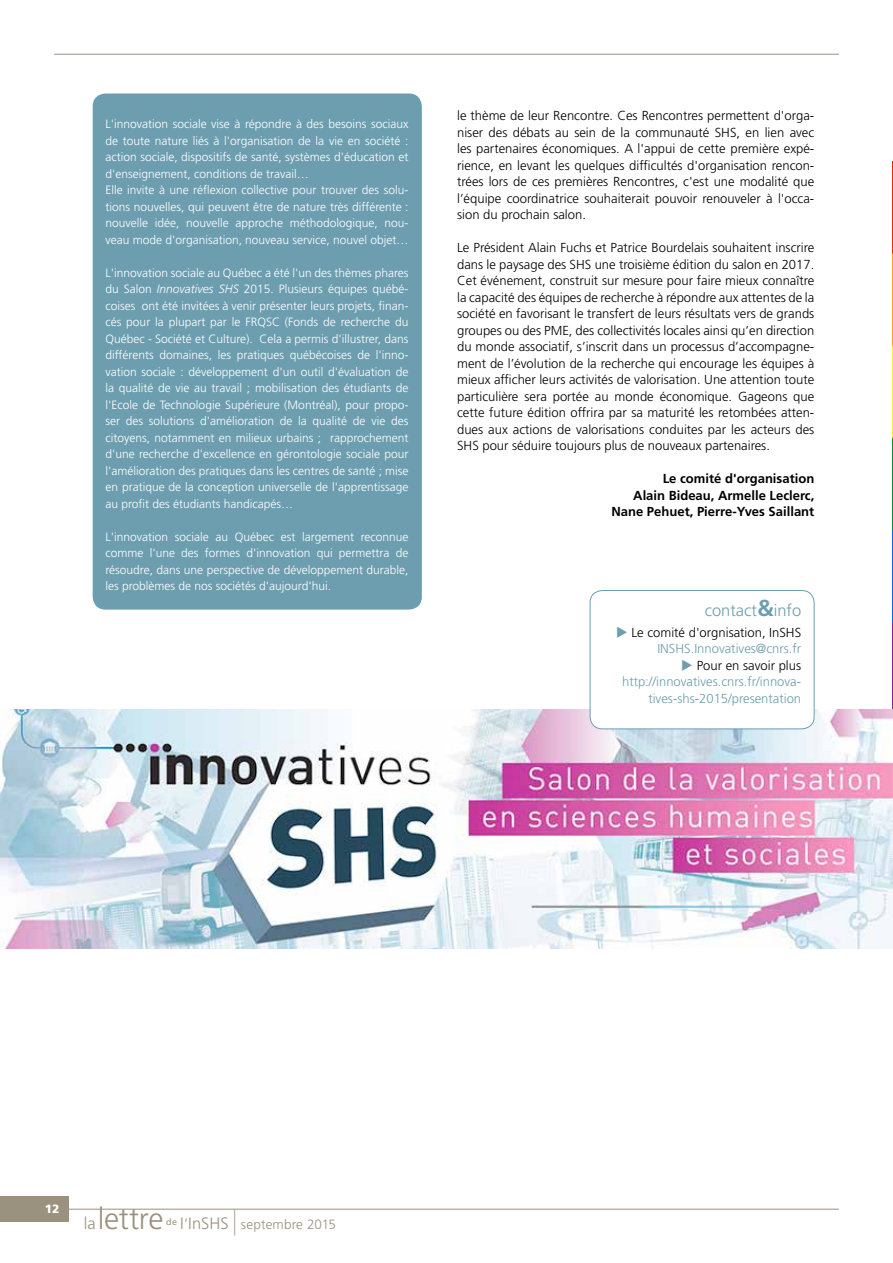
<style>
.page{position:relative;width:893px;height:1263px;background:#fff}
.page>*{position:absolute;margin:0;border:0;box-sizing:border-box;transform-origin:0 0}
.t1{font:300 30.15px "Frutiger LT Std";letter-spacing:-.015em;color:#9b917f}
.t2{font:300 16.5px "Frutiger LT Std";color:#6d9eaf}
.t3{font:300 13.5px "Frutiger LT Std";letter-spacing:.005em;color:#9b917f}
.t4{font:300 13.05px/16.5px "Frutiger LT Std";color:#000;text-align:justify}
.t5{font:700 13.05px/16.5px "Frutiger LT Std";color:#000;text-align:right}
.t6{font:300 13.05px/16.5px "Frutiger LT Std";color:#6d9eaf;text-align:right}
.t7{font:300 12px/16.5px "Frutiger LT Std";color:#fff;text-align:justify}
.t8{font:900 12px "Frutiger LT Std";color:#fff}
.s1{font-style:italic}
.s2{font-weight:700;font-size:23.1px}
.s3{color:#6d9eaf}
.s4{color:#000}
.s5{font-size:16.5px}
.s6{font-size:15px}
.s7{font-size:25.95px}
</style>
<div class="page">
<hr style="left:54px;top:54px;width:785px;height:1px;background:#9b917f">
<hr style="left:68px;top:1209px;width:771px;height:1px;background:#9b917f">
<div style="left:0;top:1196px;width:68px;height:26px;background:#9b917f"></div>
<img style="left:892px;top:161px;width:1px;height:549px">
<div style="left:93px;top:94px;width:329px;height:516px;background:#6d9eaf;border-radius:13px"></div>
<img style="left:0;top:710px;width:893px;height:238px">
<div style="left:590px;top:590px;width:224px;height:139px;background:#fff;border-radius:12px"></div>
<div style="left:590px;top:590px;width:224px;height:139px;border:1px solid #6d9eaf;border-radius:12px"></div>
<p class="t7" style="left:105px;top:116px;width:305px;text-align:left">L'innovation sociale vise à répondre à des besoins sociaux de toute nature liés à l'organisation de la vie en société : action sociale, dispositifs de santé, systèmes d'éducation et d'enseignement, conditions de travail…<br>Elle invite à une réflexion collective pour trouver des solu&shy;tions nouvelles, qui peuvent être de nature très différente : nouvelle idée, nouvelle approche méthodologique, nou&shy;veau mode d'organisation, nouveau service, nouvel objet…</p>
<p class="t7" style="left:105px;top:265px;width:305px">L'innovation sociale au Québec a été l'un des thèmes phares du Salon <span class="s1">Innovatives SHS</span> 2015. Plusieurs équipes québé&shy;coises ont été invitées à venir présenter leurs projets, finan&shy;cés pour la plupart par le FRQSC (Fonds de recherche du Québec - Société et Culture). Cela a permis d'illustrer, dans différents domaines, les pratiques québécoises de l'inno&shy;vation sociale : développement d'un outil d'évaluation de la qualité de vie au travail ; mobilisation des étudiants de l'Ecole de Technologie Supérieure (Montréal), pour propo&shy;ser des solutions d'amélioration de la qualité de vie des citoyens, notamment en milieux urbains ; rapprochement d'une recherche d'excellence en gérontologie sociale pour l'amélioration des pratiques dans les centres de santé ; mise en pratique de la conception universelle de l'apprentissage au profit des étudiants handicapés…</p>
<p class="t7" style="left:105px;top:529px;width:305px">L'innovation sociale au Québec est largement reconnue comme l'une des formes d'innovation qui permettra de résoudre, dans une perspective de développement durable, les problèmes de nos sociétés d'aujourd'hui.</p>
<p class="t4" style="left:457px;top:107px;width:359px">le thème de leur Rencontre. Ces Rencontres permettent d'orga&shy;niser des débats au sein de la communauté SHS, en lien avec les partenaires économiques. A l'appui de cette première expé&shy;rience, en levant les quelques difficultés d'organisation rencon&shy;trées lors de ces premières Rencontres, c'est une modalité que l’équipe coordinatrice souhaiterait pouvoir renouveler à l'occa&shy;sion du prochain salon.</p>
<p class="t4" style="left:457px;top:239px;width:359px">Le Président Alain Fuchs et Patrice Bourdelais souhaitent inscrire dans le paysage des SHS</p>
<p class="t4" style="left:457px;top:256px;width:359px;text-indent:138px">une troisième édition du salon en 2017.<br>Cet événement, construit sur mesure pour faire mieux connaître la capacité des équipes de recherche à répondre aux attentes de la société en favorisant le transfert de leurs résultats vers de grands groupes ou des PME, des collectivités locales ainsi qu’en direction du monde associatif, s’inscrit dans un processus d’accompagne&shy;ment de l’évolution de la recherche qui encourage les équipes à mieux afficher leurs activités de valorisation. Une attention toute particulière sera portée au monde économique. Gageons que cette future édition offrira par sa maturité les retombées atten&shy;dues aux actions de valorisations conduites par les acteurs des SHS</p>
<p class="t4" style="left:482px;top:437px;width:289px">pour séduire toujours plus de nouveaux partenaires.</p>
<p class="t5" style="left:611px;top:470px;width:204px">Le comité d'organisation<br>Alain Bideau, Armelle Leclerc,<br>Nane Pehuet, Pierre-Yves Saillant</p>
<h2 class="t2" style="left:705px;top:601px;width:98px">contact<span class="s2">&amp;</span>info</h2>
<p class="t4" style="left:657px;top:624px;width:145px;text-indent:-41px"><span class="s3">◆</span> Le comité d'orgnisation, InSHS<br><span class="s3">INSHS .Innovatives@cnrs.fr</span></p>
<p class="t6" style="left:622px;top:657px;width:181px">◆ <span class="s4">Pour en savoir plus </span>http://innovatives.cnrs.fr/innova&shy;tives-shs-2015/presentation</p>
<p class="t8" style="left:45px;top:1202px;width:16px">12</p>
<h1 class="t1" style="left:84px;top:1201px;width:81px"><span class="s5">la</span> lettre</h1>
<p class="t3" style="left:166px;top:1217px;width:171px"><sup>de</sup> <span class="s5">i</span><span class="s6">’</span><span class="s5">inshs</span> <span class="s7">|</span> septembre 2015</p>
</div>
